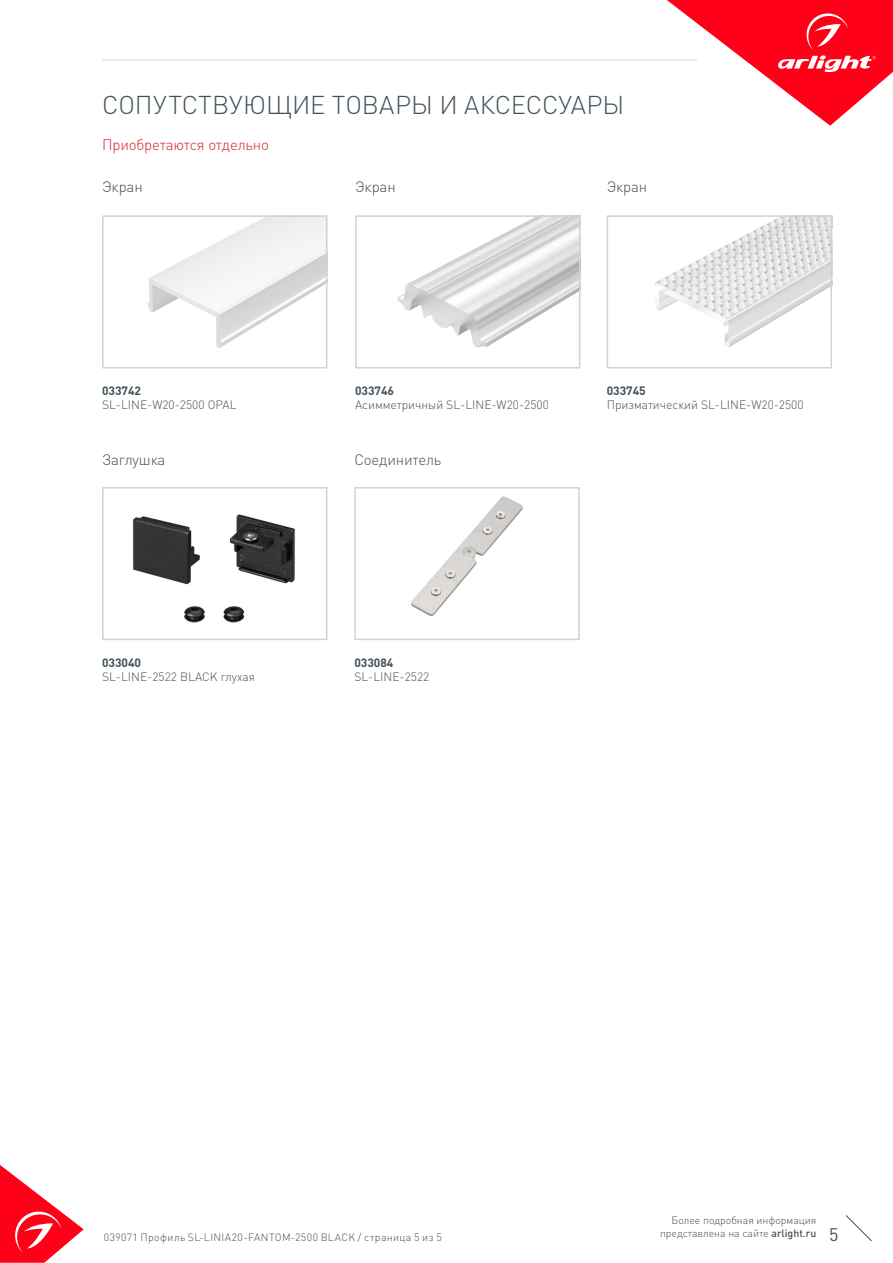
<style>
.page{position:relative;width:893px;height:1263px;background:#fff}
.page>*{position:absolute;margin:0;border:0;box-sizing:border-box;transform-origin:0 0}
.t1{font:300 25.5px "DIN Pro";color:#425159}
.t2{font:18px "DIN Pro";color:#425159}
.t3{font:300 15px "DIN Pro";letter-spacing:-.01em;color:#425159}
.t4{font:300 15px "DIN Pro";letter-spacing:-.01em;color:#d5262a}
.t5{font:300 12px "DIN Pro";color:#425159}
.t6{font:700 12px "DIN Pro";color:#425159}
.t7{font:300 10.5px "DIN Pro";letter-spacing:.035em;color:#425159}
.t8{font:300 10.5px "DIN Pro";letter-spacing:.005em;color:#425159}
.s1{font-weight:500}
</style>
<div class="page">
<svg style="left:0;top:1165px;width:84px;height:98px"></svg>
<svg style="left:845px;top:1215px;width:27px;height:26px"></svg>
<svg style="left:667px;top:0;width:226px;height:126px"></svg>
<hr style="left:102px;top:60px;width:595px;height:1px;background:#dcdddf">
<img style="left:147px;top:218px;width:177px;height:130px">
<div style="left:102px;top:215px;width:225px;height:153px;border:2px solid #d1d2d4"></div>
<img style="left:397px;top:218px;width:180px;height:130px">
<div style="left:355px;top:215px;width:225px;height:153px;border:2px solid #d1d2d4"></div>
<img style="left:655px;top:218px;width:174px;height:130px">
<div style="left:607px;top:215px;width:225px;height:153px;border:2px solid #d1d2d4"></div>
<img style="left:133px;top:514px;width:162px;height:109px">
<div style="left:102px;top:487px;width:225px;height:153px;border:2px solid #d1d2d4"></div>
<img style="left:411px;top:496px;width:112px;height:120px">
<div style="left:354px;top:487px;width:226px;height:153px;border:2px solid #d1d2d4"></div>
<p class="t1" style="left:102px;top:87px;width:524px">СОПУТСТВУЮЩИЕ ТОВАРЫ И АКСЕССУАРЫ</p>
<p class="t4" style="left:102px;top:134px;width:168px">Приобретаются отдельно</p>
<p class="t3" style="left:102px;top:177px;width:42px">Экран</p>
<p class="t3" style="left:355px;top:177px;width:42px">Экран</p>
<p class="t3" style="left:607px;top:177px;width:42px">Экран</p>
<p class="t6" style="left:102px;top:382px;width:41px">033742</p>
<p class="t5" style="left:102px;top:397px;width:136px">SL-LINE-W20-2500 OPAL</p>
<p class="t6" style="left:355px;top:382px;width:41px">033746</p>
<p class="t5" style="left:355px;top:397px;width:195px">Асимметричный SL-LINE-W20-2500</p>
<p class="t3" style="left:102px;top:449px;width:65px">Заглушка</p>
<p class="t3" style="left:354px;top:449px;width:89px">Соединитель</p>
<p class="t6" style="left:607px;top:382px;width:41px">033745</p>
<p class="t5" style="left:607px;top:397px;width:198px">Призматический SL-LINE-W20-2500</p>
<p class="t6" style="left:102px;top:654px;width:41px">033040</p>
<p class="t5" style="left:102px;top:669px;width:155px">SL-LINE-2522 BLACK глухая</p>
<p class="t6" style="left:354px;top:654px;width:41px">033084</p>
<p class="t5" style="left:354px;top:669px;width:77px">SL-LINE-2522</p>
<p class="t8" style="left:672px;top:1213px;width:146px">Более подробная информация</p>
<p class="t8" style="left:660px;top:1226px;width:158px">представлена на сайте <span class="s1">arlight.ru</span></p>
<p class="t7" style="left:104px;top:1230px;width:339px">039071 Профиль SL-LINIA20-FANTOM-2500 BLACK / страница 5 из 5</p>
<h2 class="t2" style="left:829px;top:1222px;width:11px">5</h2>
</div>
